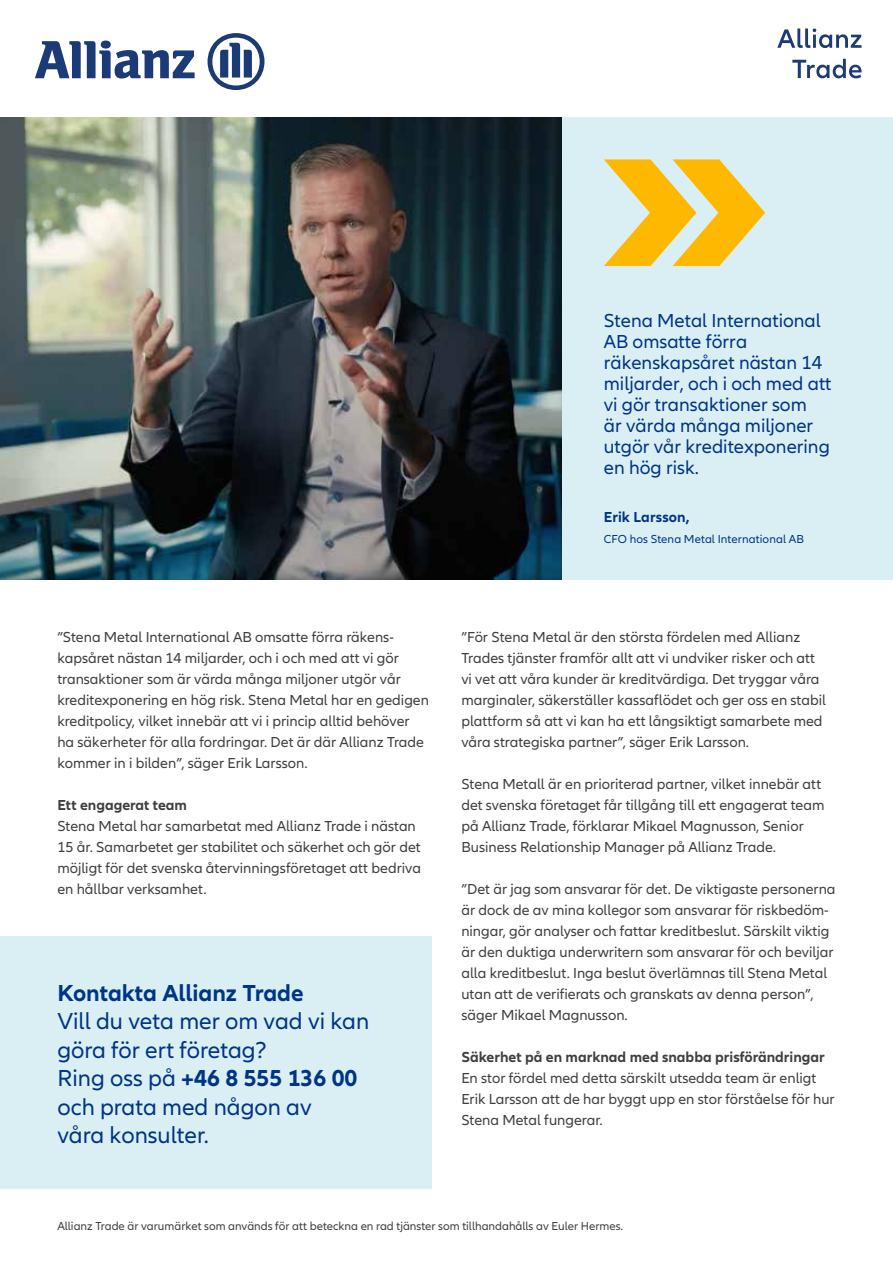
<style>
.page{position:relative;width:893px;height:1263px;background:#fff}
.page>*{position:absolute;margin:0;border:0;box-sizing:border-box;transform-origin:0 0}
.t1{font:24px/28.5px "Allianz Neo";color:#003484}
.t2{font:700 24px "Allianz Neo";color:#003484}
.t3{font:19.5px/21px "Allianz Neo";color:#003484}
.t4{font:15px/21px "Allianz Neo";color:#3f3f3f}
.t5{font:700 15px "Allianz Neo";color:#3f3f3f}
.t6{font:700 15px "Allianz Neo";letter-spacing:.005em;color:#003484}
.t7{font:12px "Allianz Neo";color:#3f3f3f}
.t8{font:12px "Allianz Neo";letter-spacing:.01em;color:#003484}
.s1{font-weight:700}
</style>
<div class="page">
<div style="left:561px;top:117px;width:332px;height:462px;background:#d9eff3"></div>
<img style="left:0;top:117px;width:561px;height:462px">
<svg style="left:35px;top:41px;width:160px;height:38px"></svg>
<svg style="left:208px;top:33px;width:56px;height:57px"></svg>
<svg style="left:792px;top:59px;width:69px;height:19px"></svg>
<svg style="left:777px;top:28px;width:84px;height:20px"></svg>
<svg style="left:604px;top:159px;width:161px;height:107px"></svg>
<div style="left:0;top:936px;width:432px;height:252px;background:#d9eff3"></div>
<h2 class="t3" style="left:604px;top:311px;width:229px">Stena Metal International<br>AB omsatte förra räkenskapsåret nästan 14 miljarder, och i och med att vi gör transaktioner som<br>är värda många miljoner utgör vår kreditexponering en hög risk.</h2>
<p class="t6" style="left:604px;top:508px;width:87px">Erik Larsson,</p>
<p class="t8" style="left:604px;top:532px;width:202px">CFO hos Stena Metal International AB</p>
<p class="t4" style="left:57px;top:627px;width:373px">”Stena Metal International AB omsatte förra räkens&shy;kapsåret nästan 14 miljarder, och i och med att vi gör transaktioner som är värda många miljoner utgör vår kreditexponering en hög risk. Stena Metal har en gedigen kreditpolicy, vilket innebär att vi i princip alltid behöver ha säkerheter för alla fordringar. Det är där Allianz Trade kommer in i bilden”, säger Erik Larsson.</p>
<p class="t5" style="left:57px;top:796px;width:131px">Ett engagerat team</p>
<p class="t4" style="left:57px;top:816px;width:365px">Stena Metal har samarbetat med Allianz Trade i nästan 15 år. Samarbetet ger stabilitet och säkerhet och gör det möjligt för det svenska återvinningsföretaget att bedriva en hållbar verksamhet.</p>
<h1 class="t2" style="left:57px;top:979px;width:248px">Kontakta Allianz Trade</h1>
<h1 class="t1" style="left:57px;top:1008px;width:313px">Vill du veta mer om vad vi kan göra för ert företag?<br>Ring oss på <span class="s1">+46 8 555 136 00 </span>och prata med någon av<br>våra konsulter.</h1>
<p class="t4" style="left:461px;top:627px;width:366px">”För Stena Metal är den största fördelen med Allianz Trades tjänster framför allt att vi undviker risker och att vi vet att våra kunder är kreditvärdiga. Det tryggar våra marginaler, säkerställer kassaflödet och ger oss en stabil plattform så att vi kan ha ett långsiktigt samarbete med våra strategiska partner”, säger Erik Larsson.</p>
<p class="t4" style="left:461px;top:774px;width:365px">Stena Metall är en prioriterad partner, vilket innebär att det svenska företaget får tillgång till ett engagerat team på Allianz Trade, förklarar Mikael Magnusson, Senior Business Relationship Manager på Allianz Trade.</p>
<p class="t4" style="left:461px;top:879px;width:376px">”Det är jag som ansvarar för det. De viktigaste personerna är dock de av mina kollegor som ansvarar för riskbedöm&shy;ningar, gör analyser och fattar kreditbeslut. Särskilt viktig är den duktiga underwritern som ansvarar för och beviljar alla kreditbeslut. Inga beslut överlämnas till Stena Metal utan att de verifierats och granskats av denna person”, säger Mikael Magnusson.</p>
<p class="t5" style="left:461px;top:1048px;width:365px">Säkerhet på en marknad med snabba prisförändringar</p>
<p class="t4" style="left:461px;top:1068px;width:375px">En stor fördel med detta särskilt utsedda team är enligt<br>Erik Larsson att de har byggt upp en stor förståelse för hur<br>Stena Metal fungerar.</p>
<p class="t7" style="left:57px;top:1219px;width:567px">Allianz Trade är varumärket som används för att beteckna en rad tjänster som tillhandahålls av Euler Hermes.</p>
</div>
